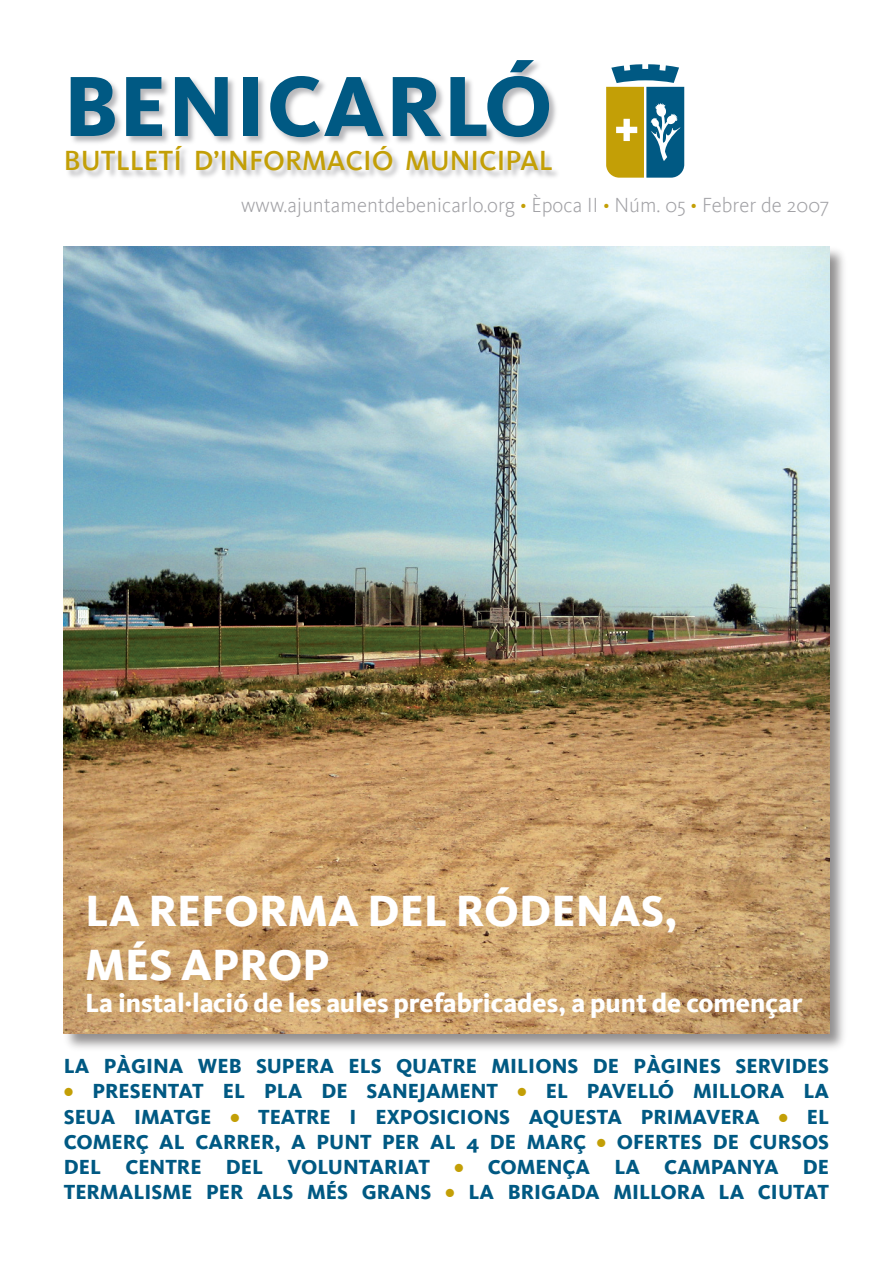
<style>
.page{position:relative;width:893px;height:1263px;background:#fff}
.page>*{position:absolute;margin:0;border:0;box-sizing:border-box;transform-origin:0 0}
.t1{font:800 88.5px "Kievit";letter-spacing:.015em;color:#005983}
.t2{font:800 45px "Kievit";color:#fff}
.t3{font:500 28.5px "Kievit";color:#c39f06}
.t4{font:800 27px "Kievit";color:#fff}
.t5{font:800 21px "Kievit";color:#005983}
.t6{font:300 21px "Kievit";color:#a1a1a5}
.s1{color:#c39f06}
</style>
<div class="page">
<div style="left:65px;top:59px;width:495px;height:121px;background:#a1a1a5;opacity:.75"></div>
<svg style="left:606px;top:64px;width:78px;height:114px"></svg>
<div style="left:62px;top:245px;width:787px;height:808px;background:#231f20;opacity:.5"></div>
<img style="left:64px;top:247px;width:765px;height:786px">
<h1 class="t1" style="left:64px;top:54px;width:490px">BENICARLÓ</h1>
<h3 class="t3" style="left:64px;top:144px;width:490px">BUTLLETÍ D’INFORMACIÓ MUNICIPAL</h3>
<p class="t6" style="left:241px;top:193px;width:590px">www.ajuntamentdebenicarlo.org <span class="s1">•</span> Època II <span class="s1">•</span> Núm. 05 <span class="s1">•</span> Febrer de 2007</p>
<h2 class="t2" style="left:85px;top:884px;width:496px">LA REFORMA DEL RÓDENA</h2>
<h2 class="t2" style="left:641px;top:884px;width:38px">S,</h2>
<h2 class="t2" style="left:85px;top:938px;width:246px">MÉS APROP</h2>
<p class="t4" style="left:85px;top:987px;width:719px">LA INSTAL·LACIÓ DE LES AULES PREFABRICADES, A PUNT DE COMENÇAR</p>
<p class="t5" style="left:64px;top:1054px;width:96px">LA PÀGINA</p>
<p class="t5" style="left:198px;top:1054px;width:32px">WEB</p>
<p class="t5" style="left:256px;top:1054px;width:53px">SUPERA</p>
<p class="t5" style="left:348px;top:1054px;width:116px">ELS QUATRE</p>
<p class="t5" style="left:491px;top:1054px;width:339px">MILIONS DE PÀGINES SERVI DES</p>
<p class="t5" style="left:64px;top:1079px;width:170px"><span class="s1">•</span> PRESENTAT EL</p>
<p class="t5" style="left:264px;top:1079px;width:26px">PLA</p>
<p class="t5" style="left:321px;top:1079px;width:71px">DE SANE</p>
<p class="t5" style="left:419px;top:1079px;width:220px">JAMENT <span class="s1">•</span> EL PAVELLÓ</p>
<p class="t5" style="left:693px;top:1079px;width:78px">MILLORA</p>
<p class="t5" style="left:803px;top:1079px;width:13px">LA</p>
<p class="t5" style="left:64px;top:1104px;width:255px">SEUA IMATGE <span class="s1">•</span> TEATRE</p>
<p class="t5" style="left:350px;top:1104px;width:385px">I EXPOSICI ONS AQUESTA PRI MAVERA</p>
<p class="t5" style="left:778px;top:1104px;width:47px"><span class="s1">•</span> EL</p>
<p class="t5" style="left:64px;top:1129px;width:146px">COMERÇ AL CARRER</p>
<p class="t5" style="left:274px;top:1129px;width:556px">, A PUNT PER AL 4 DE MARÇ <span class="s1">•</span> OFERTES DE CURSOS</p>
<p class="t5" style="left:64px;top:1154px;width:26px">DEL</p>
<p class="t5" style="left:125px;top:1154px;width:64px">CENTRE</p>
<p class="t5" style="left:226px;top:1154px;width:26px">DEL</p>
<p class="t5" style="left:287px;top:1154px;width:96px">VOLUNTARIA</p>
<p class="t5" style="left:418px;top:1154px;width:169px">T <span class="s1">•</span> COMENÇA</p>
<p class="t5" style="left:614px;top:1154px;width:13px">LA</p>
<p class="t5" style="left:664px;top:1154px;width:112px">CAMPAN YA</p>
<p class="t5" style="left:803px;top:1154px;width:25px">DE</p>
<p class="t5" style="left:64px;top:1180px;width:168px">TERMALISME PER</p>
<p class="t5" style="left:257px;top:1180px;width:135px">ALS MÉS GRAN</p>
<p class="t5" style="left:420px;top:1180px;width:271px">S <span class="s1">•</span> LA BRIGADA MILLORA</p>
<p class="t5" style="left:719px;top:1180px;width:13px">LA</p>
<p class="t5" style="left:758px;top:1180px;width:73px">CI UTAT</p>
</div>
